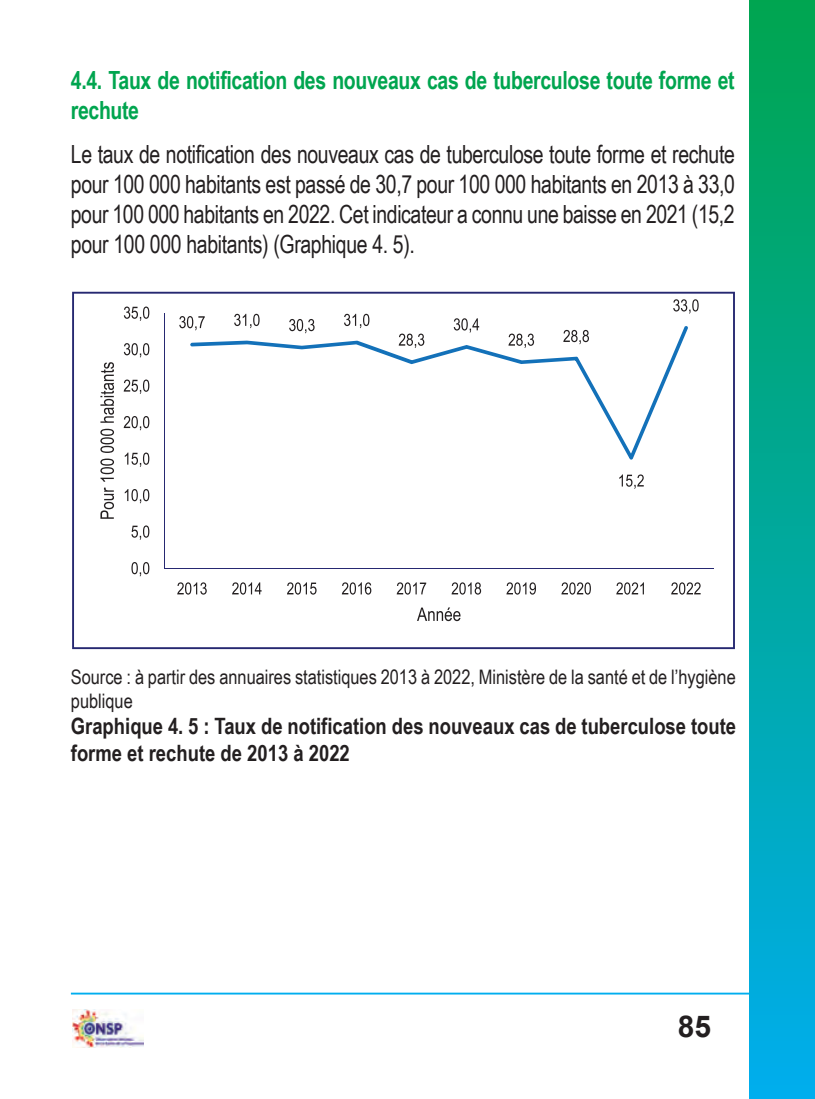
<style>
.page{position:relative;width:815px;height:1099px;background:#fff}
.page>*{position:absolute;margin:0;border:0;box-sizing:border-box;transform-origin:0 0}
.t1{font:700 30px "Arial";color:#231f20}
.t2{font:25px/30px "Arial Narrow";letter-spacing:-.015em;color:#231f20;text-align:justify;scale:.95 1}
.t3{font:700 25px/30px "Arial Narrow";letter-spacing:-.015em;color:#00a54f;scale:.95 1}
.t4{font:700 22.5px/27px "Arial Narrow";color:#231f20}
.t5{font:20px/24px "Arial Narrow";color:#231f20}
</style>
<div class="page">
<hr style="left:71px;top:992px;width:684px;height:2px;background:#00aeef">
<div style="left:749px;top:0;width:65px;height:1098px;background:linear-gradient(to bottom,#00a54f,#00adec)"></div>
<img style="left:73px;top:1009px;width:71px;height:38px">
<svg style="left:72px;top:292px;width:663px;height:357px"></svg>
<p class="t3" style="left:71px;top:65px;width:700px">4.4. taux de notification des nouveaux cas de tuberculose toute forme et rechute</p>
<p class="t2" style="left:71px;top:139px;width:701px">Le taux de notification des nouveaux cas de tuberculose toute forme et rechute pour 100 000 habitants est passé de 30,7 pour 100 000 habitants en 2013 à 33,0 pour 100 000 habitants en 2022. Cet indicateur a connu une baisse en 2021 (15,2 pour 100 000 habitants) (Graphique 4. 5).</p>
<p class="t5" style="left:71px;top:664px;width:666px">Source : à partir des annuaires statistiques 2013 à 2022, Ministère de la santé et de l’hygiène publique</p>
<p class="t4" style="left:71px;top:712px;width:667px">Graphique 4. 5 : taux de notification des nouveaux cas de tuberculose toute forme et rechute de 2013 à 2022</p>
<p class="t1" style="left:678px;top:1009px;width:35px">85</p>
</div>
